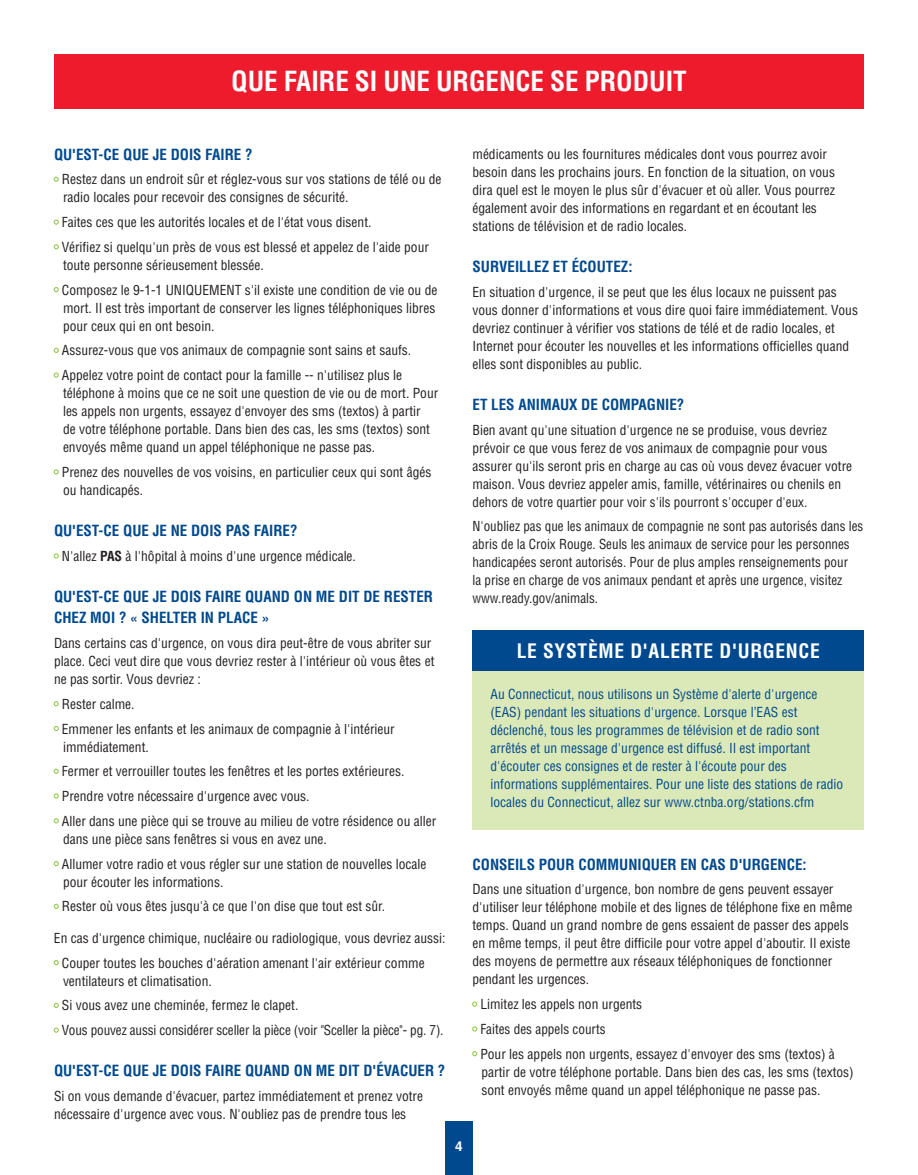
<style>
.page{position:relative;width:918px;height:1175px;background:#fff}
.page>*{position:absolute;margin:0;border:0;box-sizing:border-box;transform-origin:0 0}
.t1{font:700 condensed 27px "Helvetica LT Std";color:#fff}
.t2{font:700 condensed 19.5px "Helvetica LT Std";letter-spacing:.035em;color:#fff}
.t3{font:700 condensed 15px/21px "Helvetica LT Std";color:#01498e}
.t4{font:condensed 13.5px/18px "Helvetica LT Std";color:#231f20}
.t5{font:condensed 13.5px/18px "Helvetica LT Std";color:#01498e}
.t6{font:700 13.5px "Helvetica LT Std";color:#fff}
.s1{font-weight:700}
</style>
<div class="page">
<svg style="left:54px;top:177px;width:5px;height:5px"></svg>
<svg style="left:54px;top:220px;width:5px;height:4px"></svg>
<svg style="left:54px;top:244px;width:5px;height:5px"></svg>
<svg style="left:54px;top:287px;width:5px;height:5px"></svg>
<svg style="left:54px;top:348px;width:5px;height:5px"></svg>
<svg style="left:54px;top:373px;width:5px;height:4px"></svg>
<svg style="left:54px;top:469px;width:5px;height:5px"></svg>
<svg style="left:54px;top:553px;width:5px;height:5px"></svg>
<svg style="left:54px;top:701px;width:5px;height:5px"></svg>
<svg style="left:54px;top:726px;width:5px;height:5px"></svg>
<svg style="left:54px;top:769px;width:5px;height:4px"></svg>
<svg style="left:54px;top:793px;width:5px;height:5px"></svg>
<svg style="left:54px;top:818px;width:5px;height:5px"></svg>
<svg style="left:54px;top:861px;width:5px;height:5px"></svg>
<svg style="left:54px;top:904px;width:5px;height:4px"></svg>
<svg style="left:54px;top:960px;width:5px;height:5px"></svg>
<svg style="left:54px;top:1003px;width:5px;height:4px"></svg>
<svg style="left:54px;top:1027px;width:5px;height:5px"></svg>
<div style="left:472px;top:671px;width:392px;height:158px;background:#dbe9b8"></div>
<div style="left:472px;top:630px;width:392px;height:41px;background:#01498e"></div>
<div style="left:54px;top:54px;width:810px;height:54px;background:#ee1b2c"></div>
<div style="left:445px;top:1121px;width:28px;height:53px;background:#01498e"></div>
<svg style="left:472px;top:1001px;width:5px;height:5px"></svg>
<svg style="left:472px;top:1026px;width:5px;height:5px"></svg>
<svg style="left:472px;top:1051px;width:5px;height:5px"></svg>
<h1 class="t1" style="left:231px;top:64px;width:457px">QUE FAIRE SI UNE URGENCE SE PRODUIT</h1>
<p class="t3" style="left:54px;top:143px;width:200px">QU'EST-CE QUE JE DOIS FAIRE ?</p>
<p class="t4" style="left:62px;top:170px;width:381px">Restez dans un endroit sûr et réglez-vous sur vos stations de télé ou de radio locales pour recevoir des consignes de sécurité.</p>
<p class="t4" style="left:62px;top:210px;width:369px;line-height:24.8px">Faites ces que les autorités locales et de l'état vous disent.<br>Vérifiez si quelqu'un près de vous est blessé et appelez de l'aide pour</p>
<p class="t4" style="left:62px;top:252px;width:377px;line-height:24.8px">toute personne sérieusement blessée.<br>Composez le 9-1-1 UNIQUEMENT s'il existe une condition de vie ou de</p>
<p class="t4" style="left:63px;top:299px;width:374px">mort. Il est très important de conserver les lignes téléphoniques libres pour ceux qui en ont besoin.</p>
<p class="t4" style="left:62px;top:338px;width:351px;line-height:24.8px">Assurez-vous que vos animaux de compagnie sont sains et saufs.<br>Appelez votre point de contact pour la famille -- n'utilisez plus le</p>
<p class="t4" style="left:63px;top:384px;width:377px">téléphone à moins que ce ne soit une question de vie ou de mort. Pour les appels non urgents, essayez d'envoyer des sms (textos) à partir<br>de votre téléphone portable. Dans bien des cas, les sms (textos) sont envoyés même quand un appel téléphonique ne passe pas.</p>
<p class="t4" style="left:62px;top:463px;width:371px">Prenez des nouvelles de vos voisins, en particulier ceux qui sont âgés ou handicapés.</p>
<p class="t3" style="left:54px;top:520px;width:245px">QU'EST-CE QUE JE NE DOIS PAS FAIRE?</p>
<p class="t4" style="left:62px;top:547px;width:296px">N'allez <span class="s1">PAS</span> à l'hôpital à moins d'une urgence médicale.</p>
<p class="t3" style="left:54px;top:586px;width:381px">QU'EST-CE QUE JE DOIS FAIRE QUAND ON ME DIT DE RESTER<br>CHEZ MOI ? « SHELTER IN PLACE »</p>
<p class="t4" style="left:54px;top:634px;width:382px">Dans certains cas d'urgence, on vous dira peut-être de vous abriter sur place. Ceci veut dire que vous devriez rester à l'intérieur où vous êtes et ne pas sortir. Vous devriez :</p>
<p class="t4" style="left:62px;top:691px;width:334px;line-height:24.8px">Rester calme.<br>Emmener les enfants et les animaux de compagnie à l'intérieur</p>
<p class="t4" style="left:62px;top:734px;width:376px;line-height:24.8px">immédiatement.<br>Fermer et verrouiller toutes les fenêtres et les portes extérieures.<br>Prendre votre nécessaire d'urgence avec vous.<br>Aller dans une pièce qui se trouve au milieu de votre résidence ou aller</p>
<p class="t4" style="left:62px;top:826px;width:366px;line-height:24.8px">dans une pièce sans fenêtres si vous en avez une.<br>Allumer votre radio et vous régler sur une station de nouvelles locale</p>
<p class="t4" style="left:62px;top:869px;width:325px;line-height:24.8px">pour écouter les informations.<br>Rester où vous êtes jusqu'à ce que l'on dise que tout est sûr.</p>
<p class="t4" style="left:62px;top:925px;width:385px;line-height:24.8px;text-indent:-8px">En cas d'urgence chimique, nucléaire ou radiologique, vous devriez aussi:<br>Couper toutes les bouches d'aération amenant l'air extérieur comme</p>
<p class="t4" style="left:62px;top:968px;width:383px;line-height:24.8px">ventilateurs et climatisation.<br>Si vous avez une cheminée, fermez le clapet.<br>Vous pouvez aussi considérer sceller la pièce (voir "Sceller la pièce"- pg. 7).</p>
<p class="t3" style="left:54px;top:1060px;width:393px">QU'EST-CE QUE JE DOIS FAIRE QUAND ON ME DIT D'ÉVACUER ?</p>
<p class="t4" style="left:54px;top:1087px;width:371px">Si on vous demande d'évacuer, partez immédiatement et prenez votre nécessaire d'urgence avec vous. N'oubliez pas de prendre tous les</p>
<p class="t4" style="left:472px;top:144px;width:364px">médicaments ou les fournitures médicales dont vous pourrez avoir besoin dans les prochains jours. En fonction de la situation, on vous dira quel est le moyen le plus sûr d'évacuer et où aller. Vous pourrez également avoir des informations en regardant et en écoutant les stations de télévision et de radio locales.</p>
<p class="t3" style="left:472px;top:256px;width:162px">SURVEILLEZ ET ÉCOUTEZ:</p>
<p class="t4" style="left:472px;top:282px;width:387px">En situation d'urgence, il se peut que les élus locaux ne puissent pas vous donner d'informations et vous dire quoi faire immédiatement. Vous devriez continuer à vérifier vos stations de télé et de radio locales, et Internet pour écouter les nouvelles et les informations officielles quand elles sont disponibles au public.</p>
<p class="t3" style="left:472px;top:394px;width:213px">ET LES ANIMAUX DE COMPAGNIE?</p>
<p class="t4" style="left:472px;top:420px;width:381px">Bien avant qu'une situation d'urgence ne se produise, vous devriez prévoir ce que vous ferez de vos animaux de compagnie pour vous assurer qu'ils seront pris en charge au cas où vous devez évacuer votre maison. Vous devriez appeler amis, famille, vétérinaires ou chenils en dehors de votre quartier pour voir s'ils pourront s'occuper d'eux.</p>
<p class="t4" style="left:472px;top:517px;width:392px">N'oubliez pas que les animaux de compagnie ne sont pas autorisés dans les abris de la Croix Rouge. Seuls les animaux de service pour les personnes handicapées seront autorisés. Pour de plus amples renseignements pour<br>la prise en charge de vos animaux pendant et après une urgence, visitez www.ready.gov/animals.</p>
<h2 class="t2" style="left:517px;top:639px;width:305px">LE SYSTÈME D'ALERTE D'URGENCE</h2>
<p class="t5" style="left:490px;top:685px;width:354px">Au Connecticut, nous utilisons un Système d'alerte d'urgence (EAS) pendant les situations d'urgence. Lorsque l’EAS est déclenché, tous les programmes de télévision et de radio sont arrêtés et un message d'urgence est diffusé. Il est important d'écouter ces consignes et de rester à l'écoute pour des informations supplémentaires. Pour une liste des stations de radio locales du Connecticut, allez sur www.ctnba.org/stations.cfm</p>
<p class="t3" style="left:472px;top:853px;width:336px">CONSEILS POUR COMMUNIQUER EN CAS D'URGENCE:</p>
<p class="t4" style="left:472px;top:880px;width:382px">Dans une situation d'urgence, bon nombre de gens peuvent essayer d'utiliser leur téléphone mobile et des lignes de téléphone fixe en même temps. Quand un grand nombre de gens essaient de passer des appels en même temps, il peut être difficile pour votre appel d'aboutir. Il existe des moyens de permettre aux réseaux téléphoniques de fonctionner pendant les urgences.</p>
<p class="t4" style="left:480px;top:991px;width:356px;line-height:24.8px">Limitez les appels non urgents<br>Faites des appels courts<br>Pour les appels non urgents, essayez d'envoyer des sms (textos) à</p>
<p class="t4" style="left:482px;top:1062px;width:374px">partir de votre téléphone portable. Dans bien des cas, les sms (textos) sont envoyés même quand un appel téléphonique ne passe pas.</p>
<p class="t6" style="left:455px;top:1137px;width:9px">4</p>
</div>
